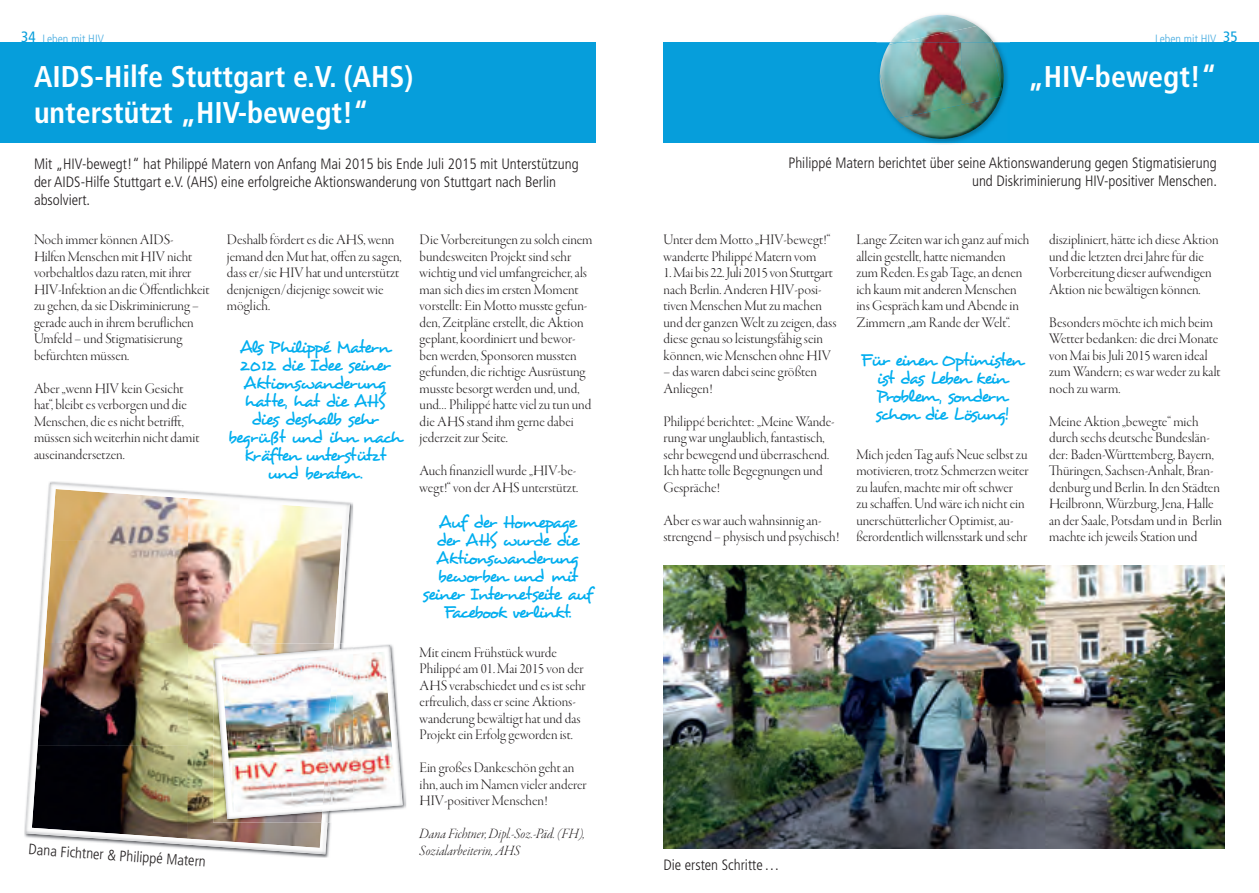
<style>
.page{position:relative;width:1259px;height:893px;background:#fff}
.page>*{position:absolute;margin:0;border:0;box-sizing:border-box;transform-origin:0 0}
.t1{font:700 condensed 30px/36px "Frutiger LT Std";color:#fff}
.t2{font:18px/18px "Desyrel";letter-spacing:-.075em;color:#00aeef;text-align:center}
.t3{font:15px/16.5px "Garamond Premr Pro Lt Disp";color:#231f20}
.t4{font:300 condensed 15px/18px "Frutiger LT Std";color:#231f20;text-align:right}
.t5{font:15px/16.5px "Garamond Premr Pro Lt It Disp";color:#231f20}
.t6{font:300 condensed 12px "Frutiger LT Std";color:#48ace0}
.s1{font-weight:400;font-size:15px;color:#069edb}
</style>
<div class="page">
<div style="left:663px;top:43px;width:596px;height:100px;background:#069edb"></div>
<div style="left:0;top:43px;width:595px;height:100px;background:#069edb"></div>
<img style="left:663px;top:566px;width:561px;height:282px">
<img style="left:876px;top:14px;width:134px;height:130px">
<img style="left:876px;top:43px;width:134px;height:100px">
<img style="left:890px;top:15px;width:87px;height:28px">
<img style="left:879px;top:43px;width:1px;height:62px">
<img style="left:896px;top:105px;width:106px;height:34px">
<img style="left:1002px;top:43px;width:1px;height:48px">
<img style="left:899px;top:26px;width:92px;height:17px">
<img style="left:880px;top:43px;width:81px;height:76px">
<img style="left:961px;top:43px;width:41px;height:62px">
<img style="left:26px;top:483px;width:324px;height:371px">
<img style="left:340px;top:643px;width:66px;height:179px">
<img style="left:213px;top:778px;width:108px;height:44px">
<img style="left:213px;top:643px;width:40px;height:135px">
<img style="left:253px;top:643px;width:68px;height:12px">
<img style="left:321px;top:643px;width:19px;height:179px">
<img style="left:254px;top:708px;width:76px;height:105px">
<img style="left:221px;top:655px;width:101px;height:53px">
<img style="left:353px;top:645px;width:50px;height:164px">
<img style="left:328px;top:648px;width:25px;height:163px">
<img style="left:224px;top:776px;width:99px;height:43px">
<img style="left:215px;top:656px;width:39px;height:121px">
<img style="left:254px;top:649px;width:68px;height:13px">
<img style="left:322px;top:649px;width:18px;height:163px">
<p class="t6" style="left:21px;top:32px;width:84px"><span class="s1">34</span> Leben mit HIV</p>
<p class="t6" style="left:1155px;top:32px;width:84px">Leben mit HIV <span class="s1">35</span></p>
<h1 class="t1" style="left:1028px;top:58px;width:190px">„HIV-bewegt!“</h1>
<h1 class="t1" style="left:34px;top:58px;width:381px">AIDS-Hilfe Stuttgart e.V. (AHS) unterstützt „HIV-bewegt!“</h1>
<p class="t4" style="left:34px;top:155px;width:546px;text-align:left">Mit „HIV-bewegt!“ hat Philippé Matern von Anfang Mai 2015 bis Ende Juli 2015 mit Unterstützung der AIDS-Hilfe Stuttgart e.V. (AHS) eine erfolgreiche Aktionswanderung von Stuttgart nach Berlin absolviert.</p>
<p class="t4" style="left:788px;top:154px;width:430px">Philippé Matern berichtet über seine Aktionswanderung gegen Stigmatisierung und Diskriminierung HIV-positiver Menschen.</p>
<p class="t3" style="left:34px;top:232px;width:177px">Noch immer können AIDS-<br>Hilfen Menschen mit HIV nicht vorbehaltlos dazu raten, mit ihrer<br>HIV-Infektion an die Öffentlichkeit zu gehen, da sie Diskriminierung – gerade auch in ihrem beruflichen<br>Umfeld – und Stigmatisierung befürchten müssen.</p>
<p class="t3" style="left:34px;top:380px;width:167px">Aber „wenn HIV kein Gesicht hat“, bleibt es verborgen und die<br>Menschen, die es nicht betrifft, müssen sich weiterhin nicht damit auseinandersetzen.</p>
<p class="t4" style="left:29px;top:840px;width:179px;rotate:4deg">Dana Fichtner &amp; Philippé Matern</p>
<p class="t3" style="left:227px;top:232px;width:176px">Deshalb fördert es die AHS, wenn jemand den Mut hat, offen zu sagen, dass er/sie HIV hat und unterstützt denjenigen/diejenige soweit wie möglich.</p>
<p class="t2" style="left:228px;top:338px;width:175px">Als Philippé Matern<br>2012 die Idee seiner<br>Aktionswanderung hatte, hat die AHS dies deshalb sehr begrüßt und ihn nach<br>Kräften unterstützt und beraten .</p>
<p class="t3" style="left:420px;top:232px;width:174px">Die Vorbereitungen zu solch einem bundesweiten Projekt sind sehr wichtig und viel umfangreicher, als man sich dies im ersten Moment vorstellt: Ein Motto musste gefun&shy;den, Zeitpläne erstellt, die Aktion geplant, koordiniert und bewor&shy;ben werden, Sponsoren mussten gefunden, die richtige Ausrüstung musste besorgt werden und, und, und… Philippé hatte viel zu tun und die AHS stand ihm gerne dabei jederzeit zur Seite.</p>
<p class="t3" style="left:420px;top:463px;width:160px">Auch finanziell wurde „HIV-be&shy;wegt!“ von der AHS unterstützt.</p>
<p class="t2" style="left:422px;top:513px;width:172px">Auf der Homepage<br>der AHS wurde die<br>Aktionswanderung beworben und mit seiner Internetseite auf<br>Facebook verlinkt.</p>
<p class="t3" style="left:420px;top:644px;width:168px">Mit einem Frühstück wurde<br>Philippé am 01. Mai 2015 von der<br>AHS verabschiedet und es ist sehr erfreulich, dass er seine Aktions&shy;wanderung bewältigt hat und das<br>Projekt ein Erfolg geworden ist.</p>
<p class="t3" style="left:420px;top:760px;width:168px">Ein großes Dankeschön geht an ihn, auch im Namen vieler anderer<br>HIV-positiver Menschen!</p>
<p class="t5" style="left:420px;top:826px;width:167px">Dana Fichtner, Dipl.-Soz.-Päd. (FH),<br>Sozialarbeiterin, AHS</p>
<p class="t3" style="left:663px;top:232px;width:168px">Unter dem Motto „HIV-bewegt!“ wanderte Philippé Matern vom</p>
<p class="t3" style="left:663px;top:265px;width:174px">1. Mai bis 22. Juli 2015 von Stuttgart nach Berlin. Anderen HIV-posi&shy;tiven Menschen Mut zu machen und der ganzen Welt zu zeigen, dass diese genau so leistungsfähig sein können, wie Menschen ohne HIV</p>
<p class="t3" style="left:663px;top:364px;width:155px">– das waren dabei seine größten<br>Anliegen!</p>
<p class="t3" style="left:663px;top:413px;width:173px">Philippé berichtet: „Meine Wande&shy;rung war unglaublich, fantastisch, sehr bewegend und überraschend.<br>Ich hatte tolle Begegnungen und<br>Gespräche!</p>
<p class="t3" style="left:663px;top:512px;width:177px">Aber es war auch wahnsinnig an&shy;strengend – physisch und psychisch!</p>
<p class="t3" style="left:856px;top:232px;width:175px">Lange Zeiten war ich ganz auf mich allein gestellt, hatte niemanden zum Reden. Es gab Tage, an denen ich kaum mit anderen Menschen ins Gespräch kam und Abende in<br>Zimmern „am Rande der Welt“.</p>
<p class="t2" style="left:860px;top:351px;width:164px">Für einen Optimisten ist das Leben kein<br>Problem , sondern schon die Lösung!</p>
<p class="t3" style="left:856px;top:446px;width:174px">Mich jeden Tag aufs Neue selbst zu motivieren, trotz Schmerzen weiter zu laufen, machte mir oft schwer<br>zu schaffen. Und wäre ich nicht ein unerschütterlicher Optimist, au&shy;ßerordentlich willensstark und sehr</p>
<p class="t3" style="left:1049px;top:232px;width:171px">diszipliniert, hätte ich diese Aktion und die letzten drei Jahre für die Vorbereitung dieser aufwendigen Aktion nie bewältigen können.</p>
<p class="t3" style="left:1049px;top:314px;width:173px">Besonders möchte ich mich beim<br>Wetter bedanken: die drei Monate von Mai bis Juli 2015 waren ideal zum Wandern; es war weder zu kalt noch zu warm.</p>
<p class="t3" style="left:1049px;top:413px;width:174px">Meine Aktion „bewegte“ mich durch sechs deutsche Bundeslän&shy;der: Baden-Württemberg, Bayern, Thüringen, Sachsen-Anhalt, Bran&shy;denburg und Berlin. In den Städten Heilbronn, Würzburg, Jena, Halle an der Saale, Potsdam und in Berlin machte ich jeweils Station und</p>
<p class="t4" style="left:663px;top:856px;width:118px">Die ersten Schritte …</p>
</div>
